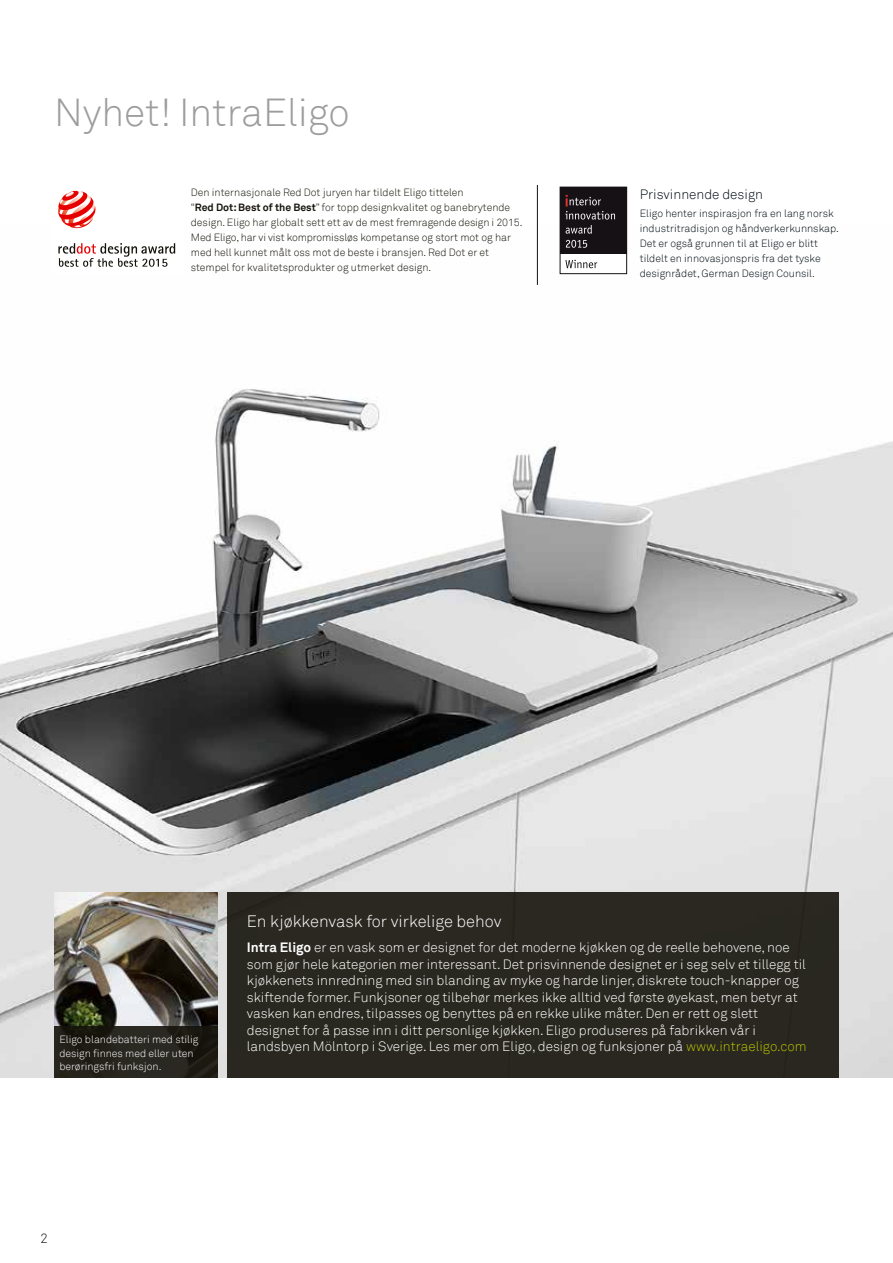
<style>
.page{position:relative;width:893px;height:1263px;background:#fff}
.page>*{position:absolute;margin:0;border:0;box-sizing:border-box;transform-origin:0 0}
.t1{font:300 39px "Akkurat";color:#9c9d9c}
.t2{font:300 16.5px "Akkurat";color:#fff}
.t3{font:300 13.5px/16.5px "Akkurat";color:#fff}
.t4{font:300 13.5px "Akkurat";color:#000c12}
.t5{font:300 13.5px "Akkurat";color:#15130b}
.t6{font:300 10.5px/15px "Akkurat";color:#15130b}
.t7{font:300 10.5px/15px "Akkurat";color:#000c12}
.t8{font:300 10.5px/13.5px "Akkurat";color:#fff}
.s1{font-weight:700}
.s2{color:#15130b}
.s3{color:#b6c100}
</style>
<div class="page">
<img style="left:0;top:225px;width:893px;height:853px">
<img style="left:54px;top:892px;width:164px;height:134px">
<div style="left:228px;top:892px;width:611px;height:189px;background:#292820"></div>
<svg style="left:54px;top:1026px;width:164px;height:52px;fill:#25231c"></svg>
<div style="left:0;top:1078px;width:893px;height:185px;background:#fff"></div>
<div style="left:51px;top:184px;width:131px;height:90px;background:#fff"></div>
<svg style="left:58px;top:191px;width:37px;height:37px"></svg>
<svg style="left:58px;top:243px;width:117px;height:24px"></svg>
<div style="left:560px;top:187px;width:67px;height:68px;background:#161115"></div>
<div style="left:560px;top:255px;width:67px;height:19px;background:#fff"></div>
<svg style="left:565px;top:195px;width:50px;height:39px"></svg>
<svg style="left:566px;top:240px;width:21px;height:8px"></svg>
<svg style="left:565px;top:260px;width:32px;height:8px"></svg>
<div style="left:560px;top:187px;width:67px;height:87px;border:1px solid #161115"></div>
<hr style="left:537px;top:185px;width:1px;height:100px;background:#15130b">
<h1 class="t1" style="left:54px;top:89px;width:297px">Nyhet! IntraEligo</h1>
<p class="t6" style="left:191px;top:185px;width:333px">Den internasjonale Red Dot juryen har tildelt Eligo tittelen<br>“<span class="s1">Red Dot: Best of the Best</span>” for topp designkvalitet og banebrytende design. Eligo har globalt sett ett av de mest fremragende design i 2015.<br>Med Eligo, har vi vist kompromissløs kompetanse og stort mot og har med hell kunnet målt oss mot de beste i bransjen. Red Dot er et stempel for kvalitetsprodukter og utmerket design.</p>
<p class="t4" style="left:640px;top:186px;width:125px">Prisvinnende design</p>
<p class="t7" style="left:640px;top:206px;width:201px">Eligo henter inspirasjon fra en lang norsk industritradisjon og håndverkerkunnskap.<br>Det er også grunnen til at Eligo er blitt tildelt en innovasjonspris fra det tyske designrådet, German Design Counsil<span class="s2">.</span></p>
<p class="t8" style="left:59px;top:1033px;width:141px">Eligo blandebatteri med stilig design finnes med eller uten berøringsfri funksjon.</p>
<p class="t2" style="left:247px;top:911px;width:256px">En kjøkkenvask for virkelige behov</p>
<p class="t3" style="left:247px;top:940px;width:561px"><span class="s1">Intra Eligo</span> er en vask som er designet for det moderne kjøkken og de reelle behovene, noe som gjør hele kategorien mer interessant. Det prisvinnende designet er i seg selv et tillegg til kjøkkenets innredning med sin blanding av myke og harde linjer, diskrete touch-knapper og skiftende former. Funkjsoner og tilbehør merkes ikke alltid ved første øyekast, men betyr at vasken kan endres, tilpasses og benyttes på en rekke ulike måter. Den er rett og slett designet for å passe inn i ditt personlige kjøkken. Eligo produseres på fabrikken vår i landsbyen Mölntorp i Sverige. Les mer om Eligo, design og funksjoner på <span class="s3">www.intraeligo.com</span></p>
<p class="t5" style="left:40px;top:1230px;width:9px">2</p>
</div>
